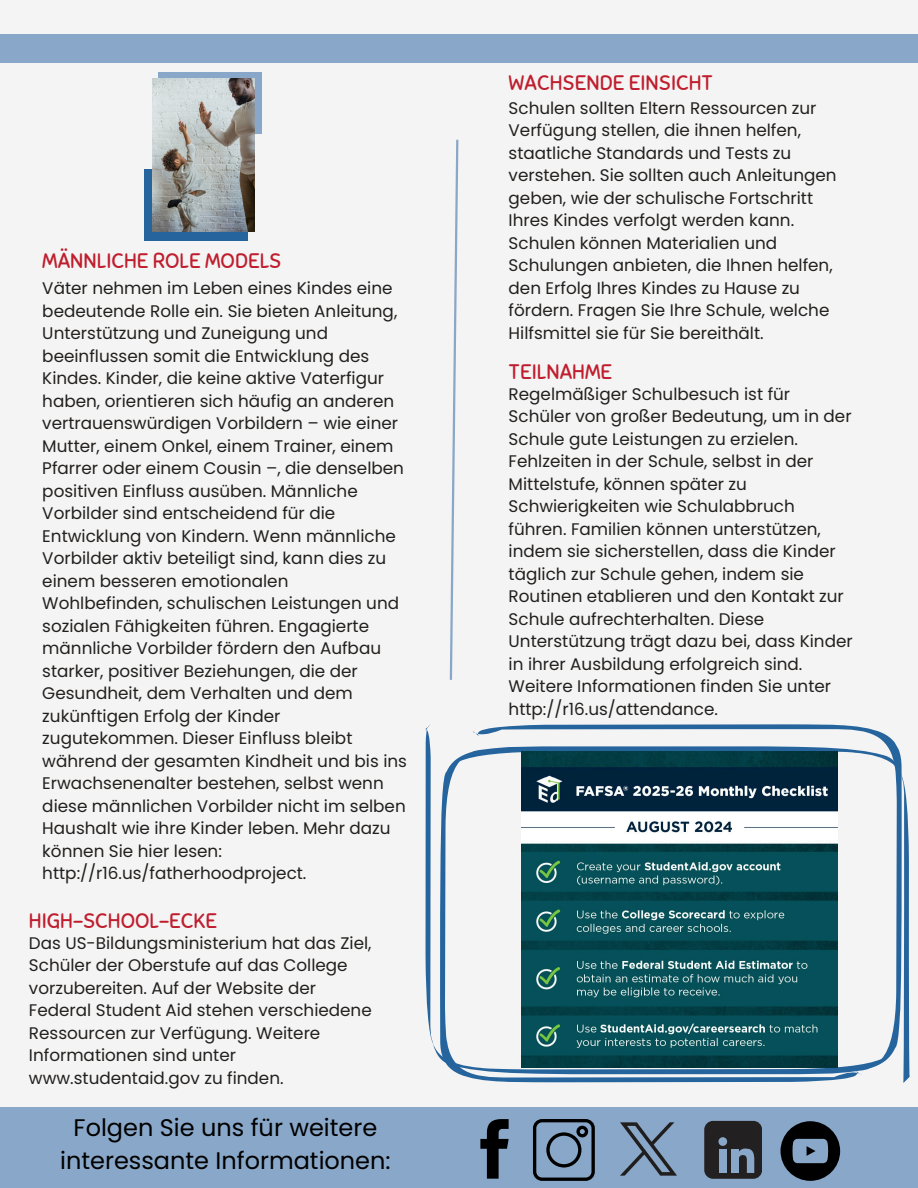
<style>
.page{position:relative;width:918px;height:1188px;background:#f4f4f4}
.page>*{position:absolute;margin:0;border:0;box-sizing:border-box;transform-origin:0 0}
.t1{font:24px/32.7px "Poppins";color:#000;text-align:center}
.t2{font:21px "Sniglet";color:#bf1e2e}
.t3{font:16.8px/22.5px "Poppins";color:#22201e}
</style>
<div class="page">
<div style="left:0;top:35px;width:918px;height:28px;background:#89a7c8"></div>
<svg style="left:449px;top:139px;width:10px;height:541px"></svg>
<div style="left:144px;top:169px;width:103px;height:72px;background:#26649d"></div>
<div style="left:158px;top:72px;width:104px;height:62px;background:#89a7c8"></div>
<img style="left:152px;top:79px;width:103px;height:153px">
<div style="left:0;top:1108px;width:918px;height:80px;background:#89a7c8"></div>
<svg style="left:480px;top:1119px;width:29px;height:60px"></svg>
<svg style="left:533px;top:1119px;width:62px;height:62px"></svg>
<img style="left:620px;top:1122px;width:57px;height:54px">
<div style="left:704px;top:1121px;width:58px;height:57px;background:#232021;border-radius:9px"></div>
<svg style="left:718px;top:1137px;width:9px;height:9px"></svg>
<div style="left:719px;top:1149px;width:8px;height:24px;background:#89a7c8"></div>
<div style="left:731px;top:1149px;width:7px;height:24px;background:#89a7c8"></div>
<svg style="left:738px;top:1148px;width:17px;height:25px"></svg>
<svg style="left:781px;top:1121px;width:59px;height:60px"></svg>
<svg style="left:425px;top:724px;width:472px;height:334px"></svg>
<svg style="left:440px;top:746px;width:470px;height:337px"></svg>
<img style="left:522px;top:752px;width:316px;height:316px">
<h2 class="t2" style="left:42px;top:248px;width:241px">MÄNNLICHE ROLE MODELS</h2>
<p class="t3" style="left:42px;top:277px;width:366px">Väter nehmen im Leben eines Kindes eine bedeutende Rolle ein. Sie bieten Anleitung, Unterstützung und Zuneigung und beeinflussen somit die Entwicklung des Kindes. Kinder, die keine aktive Vaterfigur haben, orientieren sich häufig an anderen vertrauenswürdigen Vorbildern – wie einer Mutter, einem Onkel, einem Trainer, einem Pfarrer oder einem Cousin –, die denselben positiven Einfluss ausüben. Männliche Vorbilder sind entscheidend für die Entwicklung von Kindern. Wenn männliche Vorbilder aktiv beteiligt sind, kann dies zu einem besseren emotionalen Wohlbefinden, schulischen Leistungen und sozialen Fähigkeiten führen. Engagierte männliche Vorbilder fördern den Aufbau starker, positiver Beziehungen, die der Gesundheit, dem Verhalten und dem zukünftigen Erfolg der Kinder zugutekommen. Dieser Einfluss bleibt während der gesamten Kindheit und bis ins Erwachsenenalter bestehen, selbst wenn diese männlichen Vorbilder nicht im selben Haushalt wie ihre Kinder leben. Mehr dazu können Sie hier lesen:</p>
<p class="t3" style="left:42px;top:862px;width:266px">http://r16.us/fatherhoodproject.</p>
<h2 class="t2" style="left:29px;top:908px;width:190px">HIGH-SCHOOL-ECKE</h2>
<p class="t3" style="left:29px;top:932px;width:344px">Das US-Bildungsministerium hat das Ziel, Schüler der Oberstufe auf das College vorzubereiten. Auf der Website der Federal Student Aid stehen verschiedene Ressourcen zur Verfügung. Weitere Informationen sind unter www.studentaid.gov zu finden.</p>
<p class="t1" style="left:60px;top:1111px;width:332px">Folgen Sie uns für weitere interessante Informationen:</p>
<h2 class="t2" style="left:509px;top:70px;width:206px">WACHSENDE EINSICHT</h2>
<p class="t3" style="left:509px;top:97px;width:329px">Schulen sollten Eltern Ressourcen zur Verfügung stellen, die ihnen helfen, staatliche Standards und Tests zu verstehen. Sie sollten auch Anleitungen geben, wie der schulische Fortschritt Ihres Kindes verfolgt werden kann.<br>Schulen können Materialien und Schulungen anbieten, die Ihnen helfen, den Erfolg Ihres Kindes zu Hause zu fördern. Fragen Sie Ihre Schule, welche Hilfsmittel sie für Sie bereithält.</p>
<p class="t2" style="left:509px;top:359px;width:105px">TEILNAHME</p>
<h1 class="t3" style="left:509px;top:383px;width:346px">Regelmäßiger Schulbesuch ist für Schüler von großer Bedeutung, um in der Schule gute Leistungen zu erzielen.<br>Fehlzeiten in der Schule, selbst in der Mittelstufe, können später zu Schwierigkeiten wie Schulabbruch führen. Familien können unterstützen, indem sie sicherstellen, dass die Kinder täglich zur Schule gehen, indem sie Routinen etablieren und den Kontakt zur Schule aufrechterhalten. Diese Unterstützung trägt dazu bei, dass Kinder in ihrer Ausbildung erfolgreich sind.<br>Weitere Informationen finden Sie unter http://r16.us/attendance.</h1>
</div>
